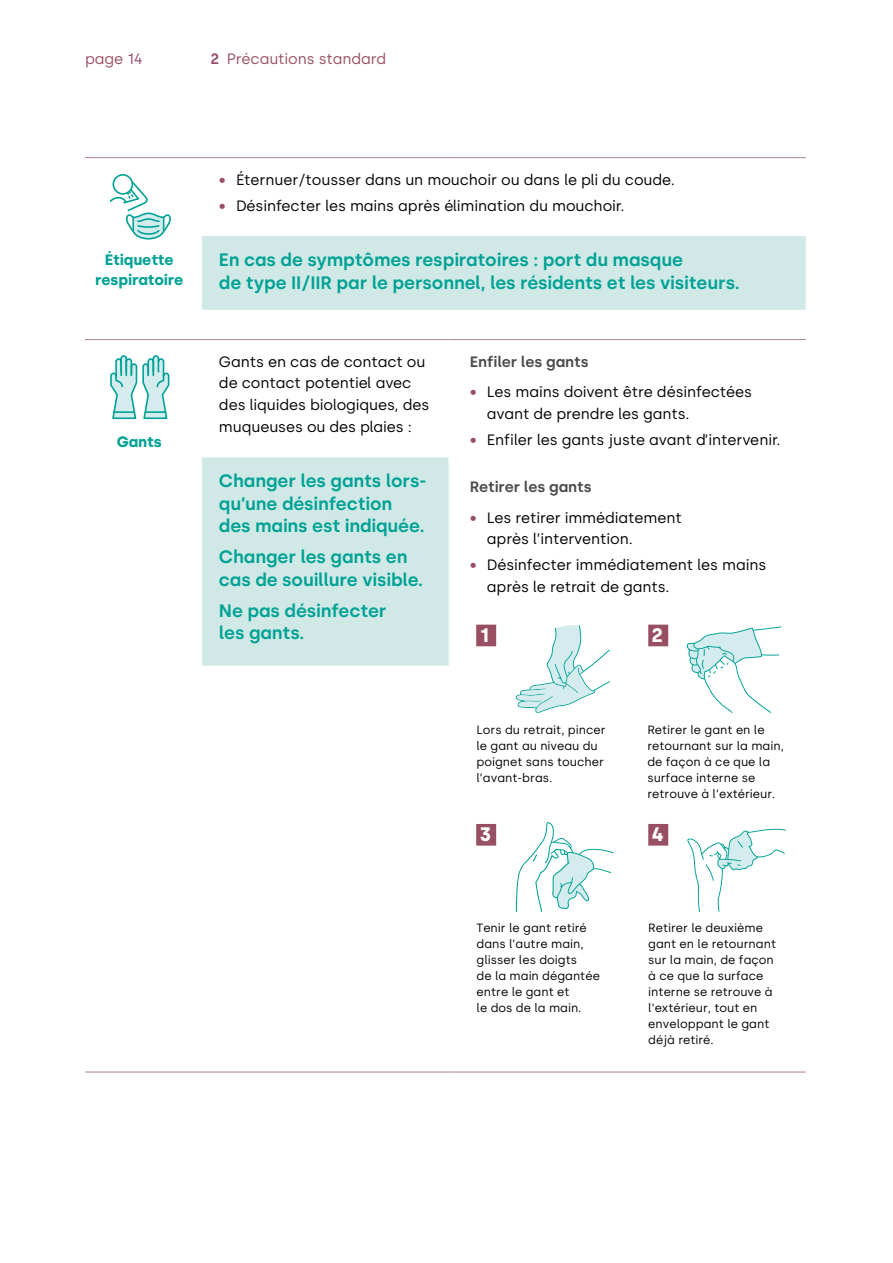
<style>
.page{position:relative;width:893px;height:1263px;background:#fff}
.page>*{position:absolute;margin:0;border:0;box-sizing:border-box;transform-origin:0 0}
.t1{font:700 19.5px "Silka";color:#fff}
.Zwishentitel_12{font:600 18px/22.5px "Silka";letter-spacing:-.01em;color:#00a295}
.fliesstext{font:15px/21.8px "Silka";letter-spacing:-.005em;color:#000}
.fliesstext-2{font:600 15px "Silka";letter-spacing:-.005em;color:#4a4a49}
.t2{font:15px "Silka";letter-spacing:-.005em;color:#984f62}
.fliesstext-3{font:700 15px/20.2px "Silka";letter-spacing:-.005em;color:#00a295;text-align:center}
.t3{font:12px/15.9px "Silka";color:#000}
.s1{font-weight:600}
.s2{color:#984f62}
</style>
<div class="page">
<svg style="left:202px;top:236px;width:604px;height:430px"></svg>
<hr style="left:85px;top:339px;width:117px;height:1px;background:#b08189">
<hr style="left:202px;top:339px;width:247px;height:1px;background:#b08189">
<hr style="left:449px;top:339px;width:357px;height:1px;background:#b08189">
<hr style="left:85px;top:1072px;width:117px;height:1px;background:#b08189">
<hr style="left:202px;top:1072px;width:247px;height:1px;background:#b08189">
<hr style="left:449px;top:1072px;width:357px;height:1px;background:#b08189">
<hr style="left:85px;top:157px;width:117px;height:1px;background:#b08189">
<hr style="left:202px;top:157px;width:247px;height:1px;background:#b08189">
<hr style="left:449px;top:157px;width:357px;height:1px;background:#b08189">
<svg style="left:109px;top:174px;width:62px;height:66px"></svg>
<svg style="left:110px;top:355px;width:60px;height:65px"></svg>
<hr style="left:146px;top:411px;width:20px;height:2px;background:#00a295">
<div style="left:476px;top:625px;width:20px;height:21px;background:#984f62"></div>
<div style="left:648px;top:625px;width:20px;height:21px;background:#984f62"></div>
<svg style="left:515px;top:625px;width:95px;height:88px"></svg>
<div style="left:648px;top:824px;width:20px;height:22px;background:#984f62"></div>
<svg style="left:687px;top:829px;width:99px;height:83px"></svg>
<svg style="left:686px;top:626px;width:95px;height:87px"></svg>
<div style="left:476px;top:824px;width:20px;height:22px;background:#984f62"></div>
<svg style="left:516px;top:822px;width:98px;height:90px"></svg>
<p class="t2" style="left:85px;top:50px;width:59px">page 14</p>
<p class="t2" style="left:210px;top:50px;width:177px"><span class="s1">2</span> Précautions standard</p>
<p class="fliesstext-3" style="left:95px;top:250px;width:90px">Étiquette respiratoire</p>
<p class="fliesstext-3" style="left:117px;top:432px;width:46px">Gants</p>
<p class="fliesstext" style="left:219px;top:169px;width:455px"><span class="s2">•</span> Éternuer/tousser dans un mouchoir ou dans le pli du coude.</p>
<p class="fliesstext" style="left:219px;top:195px;width:405px"><span class="s2">•</span> Désinfecter les mains après élimination du mouchoir.</p>
<p class="Zwishentitel_12" style="left:219px;top:248px;width:520px">En cas de symptômes respiratoires : port du masque<br>de type II/IIR par le personnel, les résidents et les visiteurs.</p>
<p class="fliesstext" style="left:219px;top:350px;width:212px">Gants en cas de contact ou de contact potentiel avec des liquides biologiques, des muqueuses ou des plaies :</p>
<p class="fliesstext-2" style="left:470px;top:352px;width:120px">Enfiler les gants</p>
<p class="fliesstext" style="left:487px;top:381px;width:267px;text-indent:-17px"><span class="s2">•</span> Les mains doivent être désinfectées avant de prendre les gants.</p>
<p class="fliesstext" style="left:470px;top:428px;width:310px"><span class="s2">•</span> Enfiler les gants juste avant d’intervenir.</p>
<p class="fliesstext-2" style="left:470px;top:478px;width:123px">Retirer les gants</p>
<p class="fliesstext" style="left:487px;top:506px;width:197px;text-indent:-17px"><span class="s2">•</span> Les retirer immédiatement après l’intervention.</p>
<p class="fliesstext" style="left:487px;top:554px;width:281px;text-indent:-17px"><span class="s2">•</span> Désinfecter immédiatement les mains après le retrait de gants.</p>
<p class="Zwishentitel_12" style="left:219px;top:470px;width:209px">Changer les gants lors&shy;qu’une désinfection des mains est indiquée.</p>
<p class="Zwishentitel_12" style="left:219px;top:546px;width:203px">Changer les gants en cas de souillure visible.</p>
<p class="Zwishentitel_12" style="left:219px;top:599px;width:169px">Ne pas désinfecter les gants.</p>
<p class="t1" style="left:480px;top:624px;width:11px">1</p>
<p class="t1" style="left:651px;top:624px;width:13px">2</p>
<p class="t3" style="left:476px;top:722px;width:131px">Lors du retrait, pincer le gant au niveau du poignet sans toucher l’avant-bras.</p>
<p class="t1" style="left:479px;top:823px;width:13px">3</p>
<p class="t3" style="left:477px;top:919px;width:125px">Tenir le gant retiré dans l’autre main, glisser les doigts<br>de la main dégantée entre le gant et<br>le dos de la main.</p>
<p class="t3" style="left:647px;top:722px;width:138px">Retirer le gant en le retournant sur la main, de façon à ce que la surface interne se retrouve à l’extérieur.</p>
<p class="t1" style="left:651px;top:823px;width:14px">4</p>
<p class="t3" style="left:648px;top:919px;width:129px">Retirer le deuxième gant en le retournant sur la main, de façon à ce que la surface interne se retrouve à l’extérieur, tout en enveloppant le gant déjà retiré.</p>
</div>
